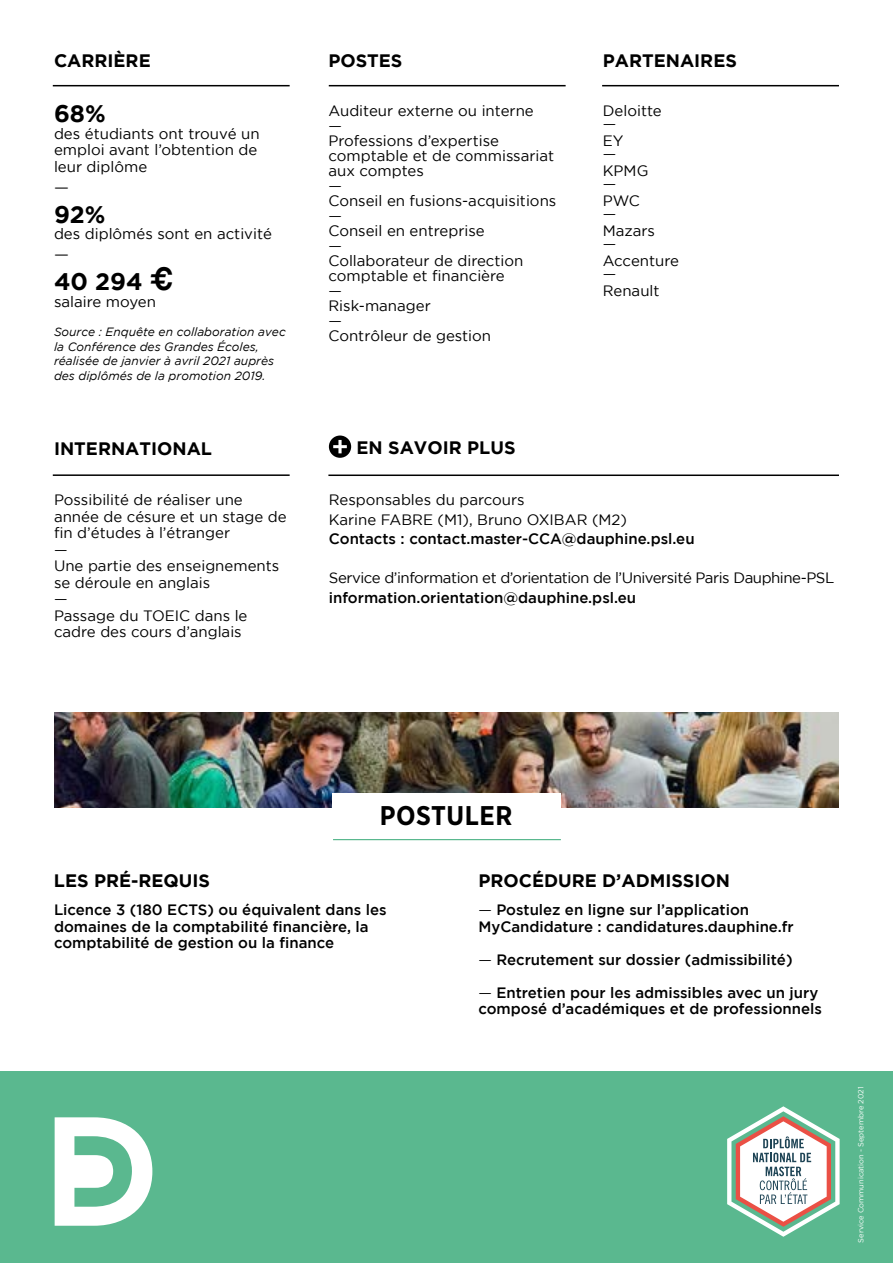
<style>
.page{position:relative;width:893px;height:1263px;background:#fff}
.page>*{position:absolute;margin:0;border:0;box-sizing:border-box;transform-origin:0 0}
.t1{font:700 27px "Gotham Narrow";letter-spacing:.02em;color:#000}
.t2{font:700 24px "Gotham";color:#000}
.t3{font:700 18px "Gotham";color:#000}
.t4{font:16.5px "Gotham";color:#000}
.t5{font:15px/15px "Gotham";color:#000}
.t6{font:500 15px/16.5px "Gotham";color:#000}
.t7{font:15px "Gotham";letter-spacing:-.03em;color:#000}
.t8{font:italic 12px/14.4px "Gotham";color:#000}
.t9{font:7.5px "Gotham";color:#fff}
.s1{font-family:"Helvetica";font-size:31.5px}
.s2{font-weight:400}
</style>
<div class="page">
<img style="left:54px;top:713px;width:785px;height:95px">
<div style="left:0;top:1071px;width:893px;height:192px;background:#5ab88f"></div>
<svg style="left:55px;top:1117px;width:97px;height:109px"></svg>
<hr style="left:328px;top:474px;width:511px;height:2px;background:#000">
<hr style="left:333px;top:839px;width:228px;height:1px;background:#5ab88f">
<hr style="left:602px;top:85px;width:237px;height:1px;background:#000">
<hr style="left:329px;top:85px;width:237px;height:1px;background:#000">
<hr style="left:53px;top:85px;width:237px;height:1px;background:#000">
<hr style="left:53px;top:474px;width:237px;height:2px;background:#000">
<svg style="left:329px;top:435px;width:22px;height:23px"></svg>
<svg style="left:333px;top:440px;width:14px;height:13px"></svg>
<div style="left:332px;top:793px;width:229px;height:46px;background:#fff"></div>
<svg style="left:727px;top:1106px;width:113px;height:131px"></svg>
<p class="t3" style="left:54px;top:50px;width:98px">CARRIÈRE</p>
<p class="t3" style="left:328px;top:50px;width:76px">POSTES</p>
<p class="t3" style="left:603px;top:50px;width:136px">PARTENAIRES</p>
<h2 class="t2" style="left:54px;top:100px;width:53px">68%</h2>
<p class="t5" style="left:54px;top:125px;width:207px;line-height:16.5px">des étudiants ont trouvé un emploi avant l’obtention de leur diplôme</p>
<p class="t4" style="left:54px;top:178px;width:16px">—</p>
<h2 class="t2" style="left:54px;top:201px;width:53px">92%</h2>
<p class="t5" style="left:54px;top:226px;width:219px">des diplômés sont en activité</p>
<p class="t4" style="left:54px;top:245px;width:16px">—</p>
<h2 class="t2" style="left:54px;top:268px;width:121px">40 294 <span class="s1">€</span></h2>
<p class="t5" style="left:54px;top:294px;width:103px">salaire moyen</p>
<p class="t8" style="left:54px;top:325px;width:233px">Source : Enquête en collaboration avec la Conférence des Grandes Écoles, réalisée de janvier à avril 2021 auprès des diplômés de la promotion 2019.</p>
<p class="t5" style="left:328px;top:103px;width:229px">Auditeur externe ou interne<br>—<br>Professions d’expertise comptable et de commissariat aux comptes<br>—<br>Conseil en fusions-acquisitions —<br>Conseil en entreprise<br>—<br>Collaborateur de direction comptable et financière<br>—<br>Risk-manager<br>—<br>Contrôleur de gestion</p>
<p class="t5" style="left:603px;top:104px;width:60px;line-height:13.5px">Deloitte —</p>
<p class="t5" style="left:603px;top:134px;width:22px;line-height:13.5px">EY —</p>
<p class="t5" style="left:603px;top:164px;width:47px;line-height:13.5px">KPMG —</p>
<p class="t5" style="left:603px;top:194px;width:39px;line-height:13.5px">PWC —</p>
<p class="t5" style="left:603px;top:224px;width:54px;line-height:13.5px">Mazars —</p>
<p class="t5" style="left:603px;top:254px;width:78px;line-height:13.5px">Accenture —</p>
<p class="t5" style="left:603px;top:283px;width:58px">Renault</p>
<p class="t3" style="left:54px;top:438px;width:160px">INTERNATIONAL</p>
<p class="t3" style="left:357px;top:438px;width:160px">EN SAVOIR PLUS</p>
<p class="t5" style="left:54px;top:491px;width:234px;line-height:16.5px">Possibilité de réaliser une année de césure et un stage de fin d’études à l’étranger<br>—<br>Une partie des enseignements se déroule en anglais<br>—<br>Passage du TOEIC dans le cadre des cours d’anglais</p>
<p class="t5" style="left:329px;top:490px;width:300px;line-height:19.5px">Responsables du parcours<br>Karine FABRE (M1), Bruno OXIBAR (M2)</p>
<p class="t6" style="left:329px;top:530px;width:367px">Contacts : contact.master-CCA@dauphine.psl.eu</p>
<p class="t7" style="left:329px;top:570px;width:507px">Service d’information et d’orientation de l’Université Paris Dauphine-PSL</p>
<p class="t6" style="left:329px;top:589px;width:309px">information.orientation@dauphine.psl.eu</p>
<h1 class="t1" style="left:380px;top:798px;width:134px">POSTULER</h1>
<p class="t3" style="left:54px;top:870px;width:158px">LES PRÉ-REQUIS</p>
<p class="t6" style="left:54px;top:901px;width:334px">Licence 3 (180 ECTS) ou équivalent dans les domaines de la comptabilité financière, la comptabilité de gestion ou la finance</p>
<p class="t3" style="left:478px;top:870px;width:253px">PROCÉDURE D’ADMISSION</p>
<p class="t6" style="left:478px;top:901px;width:317px"><span class="s2">—</span> Postulez en ligne sur l’application<br>MyCandidature : candidatures.dauphine.fr</p>
<p class="t6" style="left:478px;top:951px;width:316px"><span class="s2">—</span> Recrutement sur dossier (admissibilité)</p>
<p class="t6" style="left:478px;top:984px;width:345px"><span class="s2">—</span> Entretien pour les admissibles avec un jury composé d’académiques et de professionnels</p>
<p class="t9" style="left:857px;top:1243px;width:158px;rotate:-90deg">Service Communication - Septembre 2021</p>
</div>
